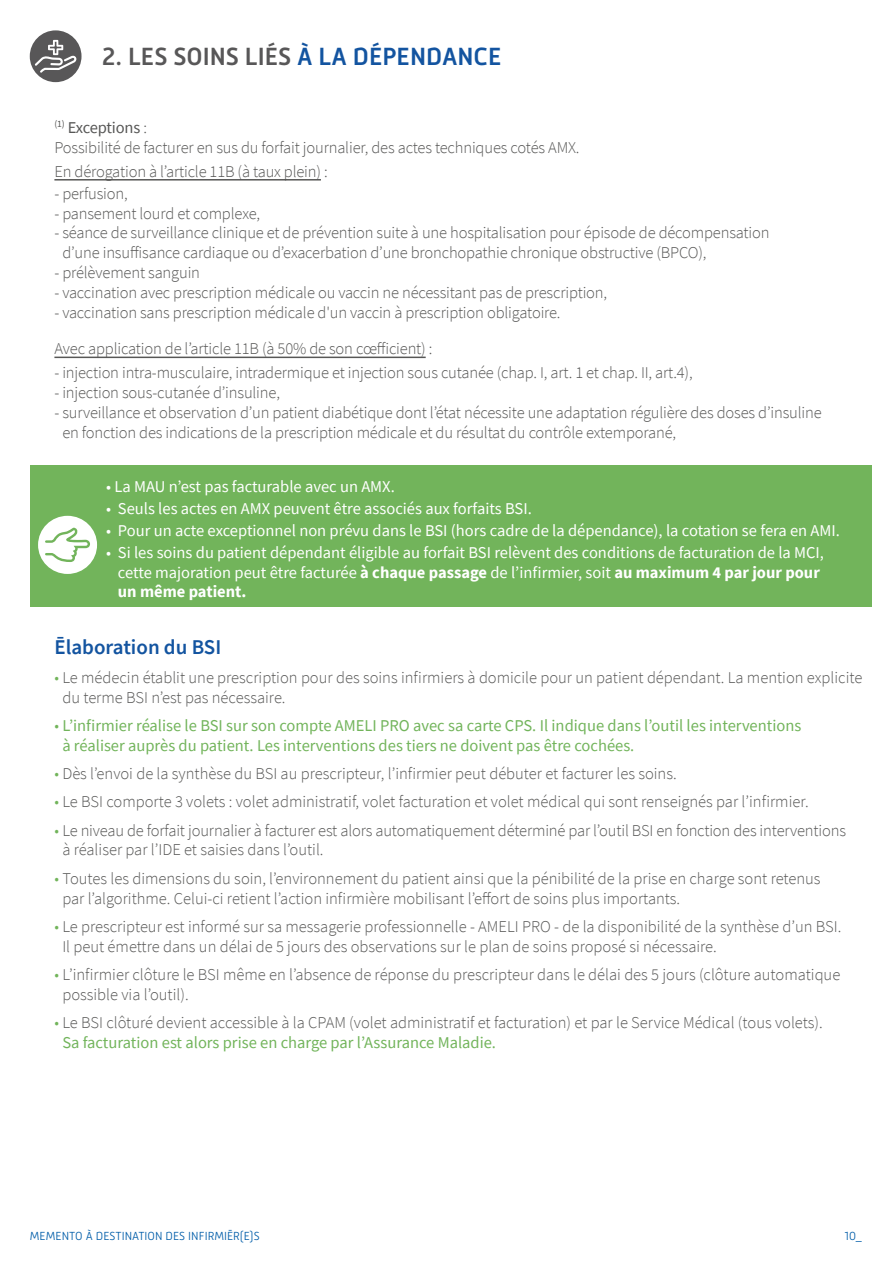
<style>
.page{position:relative;width:893px;height:1263px;background:#fff}
.page>*{position:absolute;margin:0;border:0;box-sizing:border-box;transform-origin:0 0}
.t1{font:500 25.5px "Mic 32 New";color:#585758}
.t2{font:600 21px "Source Sans Pro";color:#1354a0}
.t3{font:300 16.5px/19.8px "Source Sans Pro";letter-spacing:-.01em;color:#575756}
.t4{font:16.5px/19.8px "Source Sans Pro";color:#fff}
.t5{font:16.5px/19.8px "Source Sans Pro";color:#72b45b}
.t6{font:300 12px "Mic 32 New";color:#005da9}
.s1{color:#1354a0}
.s2{font-weight:400}
.s3{font-weight:700}
.s4{color:#72b45b}
.s5{font-weight:300}
.s6{font-weight:400;color:#72b45b}
</style>
<div class="page">
<div style="left:30px;top:466px;width:842px;height:141px;background:#72b45b"></div>
<div style="left:38px;top:516px;width:59px;height:58px;background:#fff;border-radius:50%"></div>
<svg style="left:45px;top:528px;width:45px;height:34px"></svg>
<hr style="left:54px;top:179px;width:267px;height:2px;background:#575756">
<hr style="left:54px;top:357px;width:372px;height:1px;background:#575756">
<div style="left:30px;top:30px;width:52px;height:52px;background:#585758;border-radius:50%"></div>
<svg style="left:35px;top:40px;width:42px;height:33px"></svg>
<h1 class="t1" style="left:102px;top:42px;width:401px">2. LES SOINS LIÉS <span class="s1">À LA DÉPENDANCE</span></h1>
<p class="t3" style="left:54px;top:118px;width:527px"><sup>(1)</sup> <span class="s2">Exceptions</span> :<br>Possibilité de facturer en sus du forfait journalier, des actes techniques cotés AMX.</p>
<p class="t3" style="left:54px;top:161px;width:275px">En dérogation à l’article 11B (à taux plein) :</p>
<p class="t3" style="left:54px;top:183px;width:75px">- perfusion,</p>
<p class="t3" style="left:54px;top:203px;width:207px">- pansement lourd et complexe,</p>
<p class="t3" style="left:62px;top:223px;width:709px;text-indent:-8px">- séance de surveillance clinique et de prévention suite à une hospitalisation pour épisode de décompensation d’une insuffisance cardiaque ou d’exacerbation d’une bronchopathie chronique obstructive (BPCO),</p>
<p class="t3" style="left:54px;top:263px;width:147px">- prélèvement sanguin</p>
<p class="t3" style="left:54px;top:282px;width:554px">- vaccination avec prescription médicale ou vaccin ne nécessitant pas de prescription,</p>
<p class="t3" style="left:54px;top:302px;width:508px">- vaccination sans prescription médicale d'un vaccin à prescription obligatoire.</p>
<p class="t3" style="left:54px;top:339px;width:379px">Avec application de l’article 11B (à 50% de son cœfficient) :</p>
<p class="t3" style="left:54px;top:363px;width:640px">- injection intra-musculaire, intradermique et injection sous cutanée (chap. I, art. 1 et chap. II, art.4),</p>
<p class="t3" style="left:54px;top:383px;width:227px">- injection sous-cutanée d’insuline,</p>
<p class="t3" style="left:62px;top:403px;width:761px;text-indent:-8px">- surveillance et observation d’un patient diabétique dont l’état nécessite une adaptation régulière des doses d’insuline en fonction des indications de la prescription médicale et du résultat du contrôle extemporané,</p>
<p class="t4" style="left:106px;top:477px;width:290px">• La MAU n’est pas facturable avec un AMX.</p>
<p class="t4" style="left:106px;top:498px;width:427px">• Seuls les actes en AMX peuvent être associés aux forfaits BSI.</p>
<p class="t4" style="left:106px;top:520px;width:735px">• Pour un acte exceptionnel non prévu dans le BSI (hors cadre de la dépendance), la cotation se fera en AMI.</p>
<p class="t4" style="left:118px;top:542px;width:708px;text-indent:-12px">• Si les soins du patient dépendant éligible au forfait BSI relèvent des conditions de facturation de la MCI, cette majoration peut être facturée <span class="s3">à chaque passage</span> de l’infirmier, soit <span class="s3">au maximum 4 par jour pour un même patient.</span></p>
<p class="t2" style="left:54px;top:634px;width:168px">Ēlaboration du BSI</p>
<p class="t3" style="left:62px;top:667px;width:802px;text-indent:-8px"><span class="s4">•</span> Le médecin établit une prescription pour des soins infirmiers à domicile pour un patient dépendant. La mention explicite du terme BSI n’est pas nécessaire.</p>
<p class="t5" style="left:62px;top:715px;width:740px;text-indent:-8px"><span class="s5">•</span> L’infirmier réalise le BSI sur son compte AMELI PRO avec sa carte CPS. Il indique dans l’outil les interventions à réaliser auprès du patient. Les interventions des tiers ne doivent pas être cochées.</p>
<p class="t3" style="left:54px;top:764px;width:624px"><span class="s4">•</span> Dès l’envoi de la synthèse du BSI au prescripteur, l’infirmier peut débuter et facturer les soins.</p>
<p class="t3" style="left:54px;top:792px;width:756px"><span class="s4">•</span> Le BSI comporte 3 volets : volet administratif, volet facturation et volet médical qui sont renseignés par l’infirmier.</p>
<p class="t3" style="left:62px;top:820px;width:785px;text-indent:-8px"><span class="s4">•</span> Le niveau de forfait journalier à facturer est alors automatiquement déterminé par l’outil BSI en fonction des interventions à réaliser par l’IDE et saisies dans l’outil.</p>
<p class="t3" style="left:62px;top:868px;width:760px;text-indent:-8px"><span class="s4">•</span> Toutes les dimensions du soin, l’environnement du patient ainsi que la pénibilité de la prise en charge sont retenus par l’algorithme. Celui-ci retient l’action infirmière mobilisant l’effort de soins plus importants.</p>
<p class="t3" style="left:62px;top:916px;width:780px;text-indent:-8px"><span class="s4">•</span> Le prescripteur est informé sur sa messagerie professionnelle - AMELI PRO - de la disponibilité de la synthèse d’un BSI.<br>Il peut émettre dans un délai de 5 jours des observations sur le plan de soins proposé si nécessaire.</p>
<p class="t3" style="left:62px;top:964px;width:779px;text-indent:-8px"><span class="s4">•</span> L’infirmier clôture le BSI même en l’absence de réponse du prescripteur dans le délai des 5 jours (clôture automatique possible via l’outil).</p>
<p class="t3" style="left:62px;top:1013px;width:762px;text-indent:-8px"><span class="s4">•</span> Le BSI clôturé devient accessible à la CPAM (volet administratif et facturation) et par le Service Médical (tous volets).<br><span class="s6">Sa facturation est alors prise en charge par l’Assurance Maladie.</span></p>
<p class="t6" style="left:30px;top:1229px;width:231px">MEMENTO À DESTINATION DES INFIRMIĒR(E)S</p>
<p class="t6" style="left:844px;top:1229px;width:19px">10_</p>
</div>
